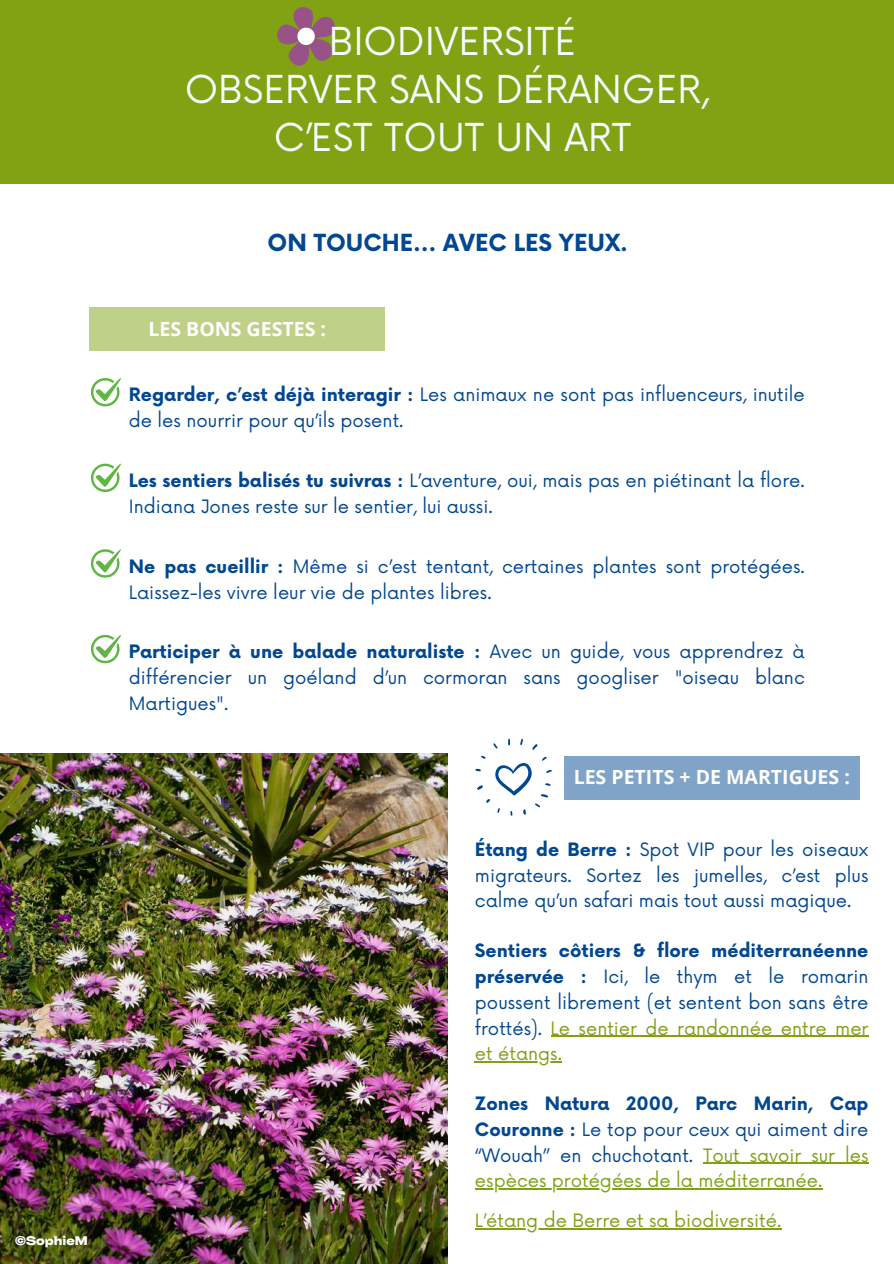
<style>
.page{position:relative;width:894px;height:1264px;background:#fff}
.page>*{position:absolute;margin:0;border:0;box-sizing:border-box;transform-origin:0 0}
.t1{font:37.5px/48.4px "Now";color:#f8fcff;text-align:center}
.t2{font:700 22.95px "Now";color:#024791}
.t3{font:700 19.5px "Open Sans";color:#fff}
.t4{font:18px/26px "Now";color:#024791}
.t5{font:18px/26px "Now";color:#80a113;text-align:justify}
.t6{font:700 expanded 12px "Cy Grotesk";color:#fff}
.s1{font-weight:700}
.s2{color:#80a113}
.s3{font-weight:700;color:#024791}
.s4{color:#024791}
</style>
<div class="page">
<div style="left:0;top:0;width:893px;height:183px;background:#80a213"></div>
<div style="left:89px;top:307px;width:296px;height:43px;background:#bfd089"></div>
<img style="left:0;top:753px;width:447px;height:510px">
<svg style="left:475px;top:738px;width:77px;height:78px"></svg>
<div style="left:563px;top:756px;width:296px;height:43px;background:#80a3c8"></div>
<svg style="left:91px;top:378px;width:30px;height:29px"></svg>
<svg style="left:91px;top:463px;width:30px;height:29px"></svg>
<svg style="left:91px;top:549px;width:30px;height:29px"></svg>
<svg style="left:91px;top:634px;width:30px;height:29px"></svg>
<svg style="left:277px;top:7px;width:58px;height:59px"></svg>
<hr style="left:550px;top:1035px;width:318px;height:1px;background:#80a113">
<hr style="left:475px;top:1061px;width:87px;height:1px;background:#80a113">
<hr style="left:703px;top:1162px;width:165px;height:1px;background:#80a113">
<hr style="left:475px;top:1188px;width:347px;height:1px;background:#80a113">
<hr style="left:475px;top:1227px;width:306px;height:2px;background:#80a113">
<p class="t6" style="left:15px;top:1232px;width:74px">©SophieM</p>
<h1 class="t1" style="left:185px;top:19px;width:525px">BIODIVERSITÉ<br>OBSERVER SANS DÉRANGER,<br>C’EST TOUT UN ART</h1>
<p class="t2" style="left:267px;top:230px;width:362px">ON TOUCHE… AVEC LES YEUX.</p>
<p class="t3" style="left:148px;top:315px;width:179px">LES BONS GESTES :</p>
<p class="t4" style="left:129px;top:383px;width:677px"><span class="s1">Regarder, c’est déjà interagir :</span> Les animaux ne sont pas influenceurs, inutile de les nourrir pour qu’ils posent.</p>
<p class="t4" style="left:129px;top:468px;width:677px"><span class="s1">Les sentiers balisés tu suivras :</span> L’aventure, oui, mais pas en piétinant la flore.<br>Indiana Jones reste sur le sentier, lui aussi.</p>
<p class="t4" style="left:129px;top:554px;width:677px"><span class="s1">Ne pas cueillir :</span> Même si c’est tentant, certaines plantes sont protégées.<br>Laissez-les vivre leur vie de plantes libres.</p>
<p class="t4" style="left:129px;top:639px;width:677px;text-align:justify"><span class="s1">Participer à une balade naturaliste :</span> Avec un guide, vous apprendrez à différencier un goéland d’un cormoran sans googliser "oiseau blanc Martigues".</p>
<p class="t3" style="left:573px;top:763px;width:277px">LES PETITS + DE MARTIGUES :</p>
<p class="t4" style="left:475px;top:837px;width:395px;text-align:justify"><span class="s1">Étang de Berre :</span> Spot VIP pour les oiseaux migrateurs. Sortez les jumelles, c’est plus calme qu’un safari mais tout aussi magique.</p>
<p class="t4" style="left:475px;top:938px;width:395px;text-align:justify"><span class="s1">Sentiers côtiers &amp; flore méditerranéenne préservée :</span> Ici, le thym et le romarin poussent librement (et sentent bon sans être frottés). <span class="s2">Le sentier de randonnée entre mer et étangs.</span></p>
<p class="t5" style="left:475px;top:1091px;width:395px"><span class="s3">Zones Natura 2000, Parc Marin, Cap Couronne :</span> <span class="s4">Le top pour ceux qui aiment dire “Wouah” en chuchotant.</span> Tout savoir sur les espèces protégées de la méditerranée.</p>
<p class="t5" style="left:475px;top:1208px;width:308px">L’étang de Berre et sa biodiversité.</p>
</div>
